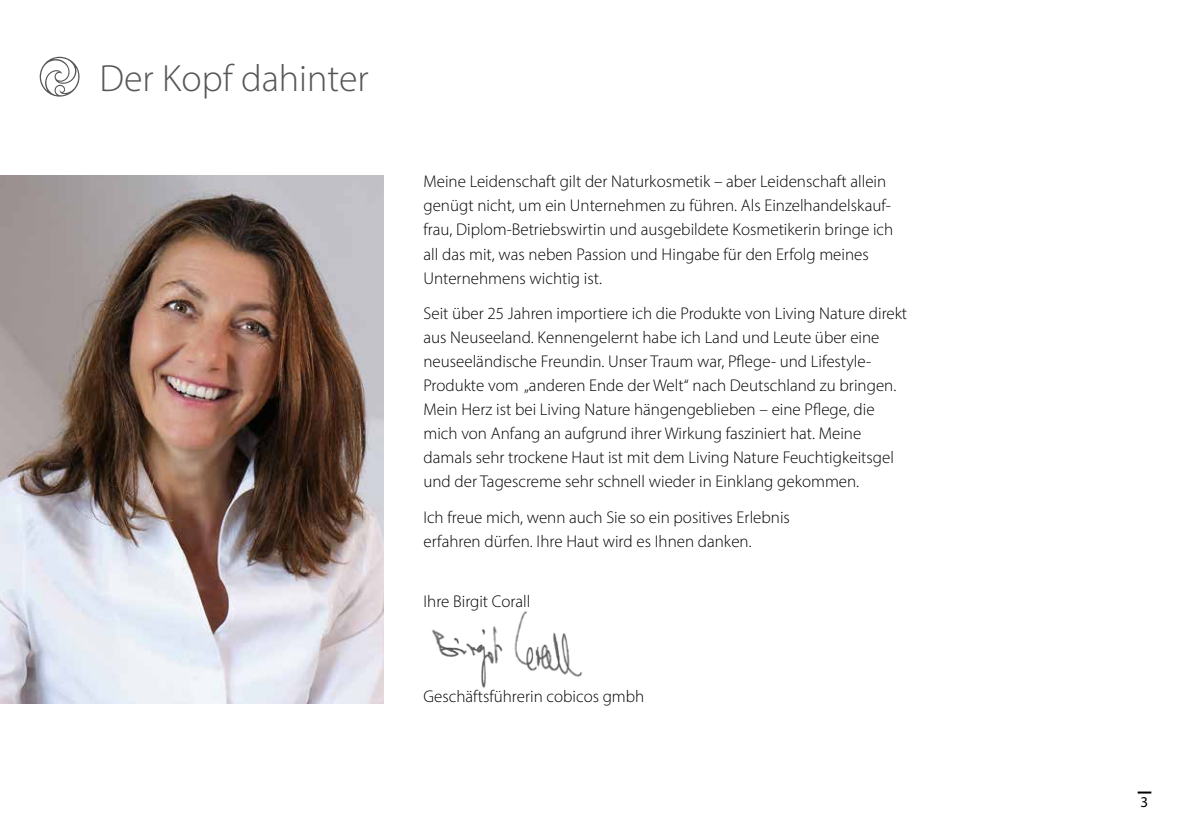
<style>
.page{position:relative;width:1191px;height:840px;background:#fff}
.page>*{position:absolute;margin:0;border:0;box-sizing:border-box;transform-origin:0 0}
.t1{font:300 38px "Myriad Pro";color:#565655}
.t2{font:300 17px/24px "Myriad Pro";color:#000}
.t3{font:15px "Myriad Pro";color:#000}
</style>
<div class="page">
<svg style="left:1137px;top:791px;width:14px;height:2px"></svg>
<img style="left:432px;top:611px;width:150px;height:77px">
<svg style="left:40px;top:57px;width:39px;height:40px"></svg>
<img style="left:0;top:176px;width:384px;height:526px">
<h1 class="t1" style="left:99px;top:55px;width:271px">Der Kopf dahinter</h1>
<p class="t2" style="left:423px;top:169px;width:471px">Meine Leidenschaft gilt der Naturkosmetik – aber Leidenschaft allein genügt nicht, um ein Unternehmen zu führen. Als Einzelhandelskauf&shy;frau, Diplom-Betriebswirtin und ausgebildete Kosmetikerin bringe ich all das mit, was neben Passion und Hingabe für den Erfolg meines Unternehmens wichtig ist.</p>
<p class="t2" style="left:423px;top:301px;width:485px">Seit über 25 Jahren importiere ich die Produkte von Living Nature direkt aus Neuseeland. Kennengelernt habe ich Land und Leute über eine neuseeländische Freundin. Unser Traum war, Pflege- und Lifestyle-Produkte vom „anderen Ende der Welt“ nach Deutschland zu bringen.<br>Mein Herz ist bei Living Nature hängengeblieben – eine Pflege, die mich von Anfang an aufgrund ihrer Wirkung fasziniert hat. Meine damals sehr trockene Haut ist mit dem Living Nature Feuchtigkeitsgel und der Tagescreme sehr schnell wieder in Einklang gekommen.</p>
<p class="t2" style="left:423px;top:504px;width:368px">Ich freue mich, wenn auch Sie so ein positives Erlebnis erfahren dürfen. Ihre Haut wird es Ihnen danken.</p>
<p class="t2" style="left:423px;top:589px;width:108px">Ihre Birgit Corall</p>
<p class="t2" style="left:423px;top:683px;width:222px">Geschäftsführerin cobicos gmbh</p>
<p class="t3" style="left:1140px;top:792px;width:9px">3</p>
</div>
